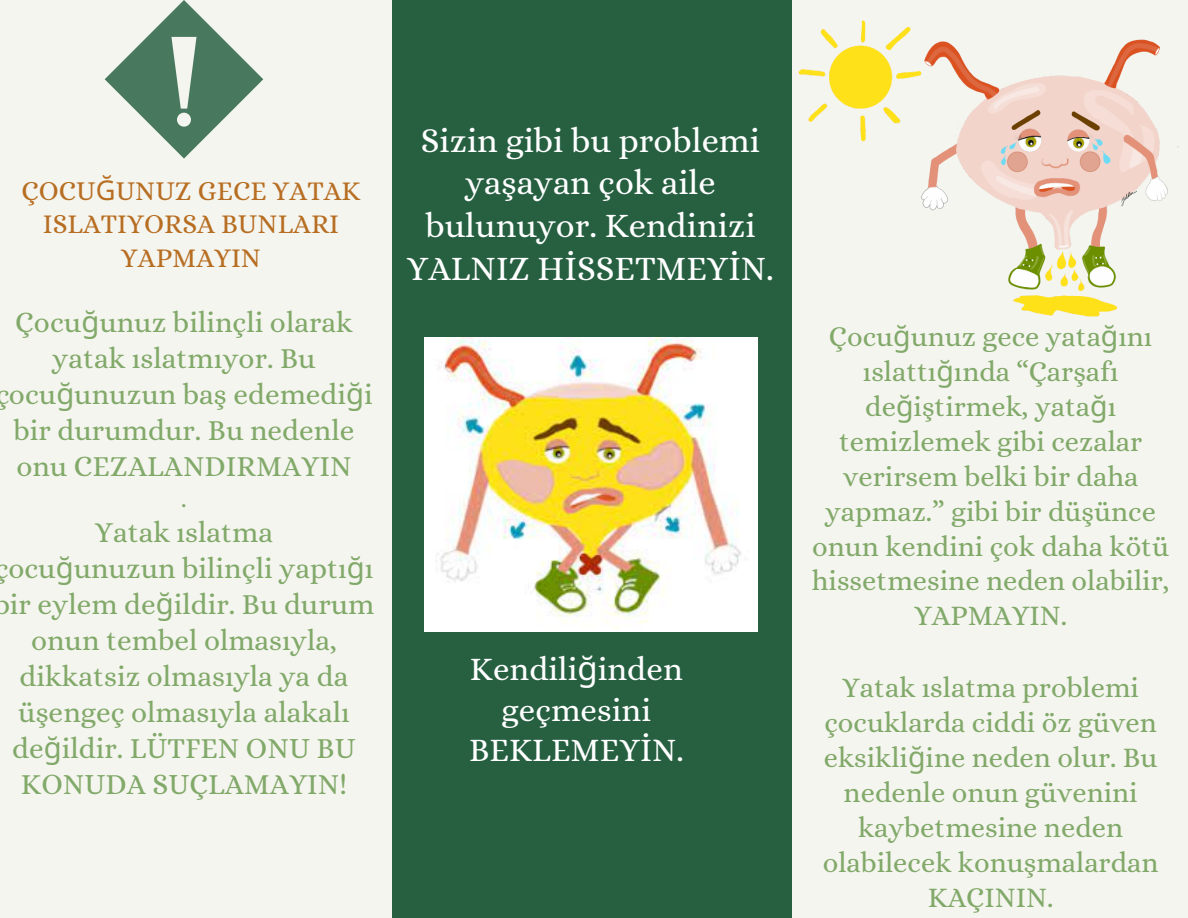
<style>
.page{position:relative;width:1188px;height:918px;background:#f5f5ef}
.page>*{position:absolute;margin:0;border:0;box-sizing:border-box;transform-origin:0 0}
.t1{font:34.5px/42.8px "Alice";color:#fff;text-align:center}
.t2{font:33px/40.5px "Alice";color:#fff;text-align:center}
.t3{font:29.25px/36px "Alice";color:#81a969;text-align:center}
.t4{font:28.5px/34.8px "Alice";color:#81a969;text-align:center}
.t5{font:27.3px/33.8px "Alice";color:#b76e22;text-align:center}
.t6{font:24.75px "Alice";color:#81a969}
.s1{font-family:"Noto Sans"}
</style>
<div class="page">
<svg style="left:105px;top:0;width:158px;height:159px"></svg>
<div style="left:392px;top:0;width:400px;height:918px;background:#266041"></div>
<img style="left:424px;top:337px;width:333px;height:295px">
<img style="left:798px;top:20px;width:381px;height:297px">
<p class="t5" style="left:21px;top:174px;width:341px">ÇOCU<span class="s1">Ğ</span>UNUZ GECE YATAK<br>ISLATIYORSA BUNLARI<br>YAPMAYIN</p>
<p class="t3" style="left:-5px;top:304px;width:379px">Çocu<span class="s1">ğ</span>unuz bilinçli olarak yatak ıslatmıyor. Bu çocu<span class="s1">ğ</span>unuzun baş edemedi<span class="s1">ğ</span>i bir durumdur. Bu nedenle onu CEZALANDIRMAYIN</p>
<p class="t6" style="left:181px;top:485px;width:7px">.</p>
<p class="t3" style="left:95px;top:514px;width:180px">Yatak ıslatma</p>
<p class="t3" style="left:-6px;top:550px;width:382px">çocu<span class="s1">ğ</span>unuzun bilinçli yaptı<span class="s1">ğ</span>ı bir eylem de<span class="s1">ğ</span>ildir. Bu durum onun tembel olmasıyla, dikkatsiz olmasıyla ya da üşengeç olmasıyla alakalı de<span class="s1">ğ</span>ildir. LÜTFEN ONU BU<br>KONUDA SUÇLAMAYIN!</p>
<p class="t1" style="left:407px;top:119px;width:369px">Sizin gibi bu problemi yaşayan çok aile bulunuyor. Kendinizi<br>YALNIZ HİSSETMEYİN.</p>
<p class="t2" style="left:469px;top:649px;width:216px">Kendili<span class="s1">ğ</span>inden geçmesini<br>BEKLEMEYİN.</p>
<p class="t4" style="left:812px;top:319px;width:359px">Çocu<span class="s1">ğ</span>unuz gece yata<span class="s1">ğ</span>ını ıslattı<span class="s1">ğ</span>ında “Çarşafı de<span class="s1">ğ</span>iştirmek, yata<span class="s1">ğ</span>ı temizlemek gibi cezalar verirsem belki bir daha yapmaz.” gibi bir düşünce onun kendini çok daha kötü hissetmesine neden olabilir,<br>YAPMAYIN.</p>
<p class="t4" style="left:823px;top:670px;width:337px">Yatak ıslatma problemi çocuklarda ciddi öz güven eksikli<span class="s1">ğ</span>ine neden olur. Bu nedenle onun güvenini kaybetmesine neden olabilecek konuşmalardan<br>KAÇININ.</p>
</div>
